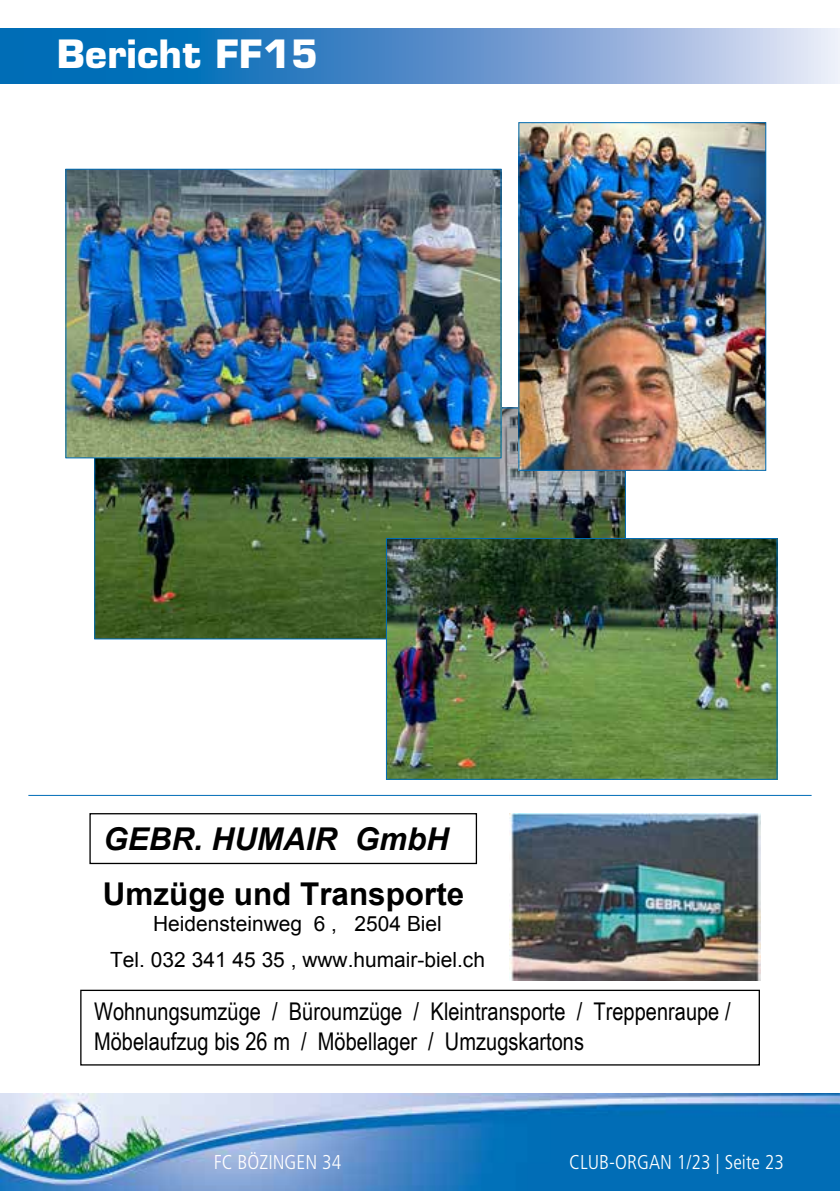
<style>
.page{position:relative;width:840px;height:1191px;background:#fff}
.page>*{position:absolute;margin:0;border:0;box-sizing:border-box;transform-origin:0 0}
.t1{font:700 38px "Eurostile LT Std";letter-spacing:.01em;color:#fff}
.t2{font:700 31.4px "Arial";color:#000}
.t3{font:italic 700 31.4px "Arial";color:#000}
.t4{font:24.4px/30.2px "Arial Narrow";color:#000}
.t5{font:21px/36.2px "Arial";color:#000;text-align:center}
.t6{font:300 condensed 20px "Frutiger LT Std";color:#fff}
</style>
<div class="page">
<img style="left:0;top:1093px;width:839px;height:98px">
<svg style="left:0;top:28px;width:839px;height:56px;background:#5a96cd"></svg>
<div style="left:89px;top:813px;width:388px;height:51px;border:1px solid #000"></div>
<div style="left:80px;top:989px;width:679px;height:76px;border:1px solid #000"></div>
<img style="left:509px;top:813px;width:251px;height:167px">
<hr style="left:28px;top:795px;width:783px;height:1px;background:#006db7">
<img style="left:96px;top:409px;width:527px;height:228px">
<img style="left:67px;top:171px;width:432px;height:285px">
<div style="left:65px;top:169px;width:436px;height:289px;border:1px solid #006db7"></div>
<img style="left:520px;top:124px;width:243px;height:345px">
<div style="left:518px;top:122px;width:247px;height:349px;border:1px solid #006db7"></div>
<img style="left:388px;top:540px;width:387px;height:238px">
<div style="left:386px;top:538px;width:391px;height:242px;border:1px solid #006db7"></div>
<h1 class="t1" style="left:57px;top:31px;width:263px">Bericht FF15</h1>
<p class="t3" style="left:103px;top:818px;width:347px">GEBR. HUMAIR GmbH</p>
<p class="t2" style="left:103px;top:871px;width:362px">Umzüge und Transporte</p>
<p class="t5" style="left:110px;top:905px;width:376px">Heidensteinweg 6 , 2504 Biel<br>Tel. 032 341 45 35 , www.humair-biel.ch</p>
<p class="t4" style="left:94px;top:995px;width:637px">Wohnungsumzüge / Büroumzüge / Kleintransporte / Treppenraupe /<br>Möbelaufzug bis 26 m / Möbellager / Umzugskartons</p>
<p class="t6" style="left:214px;top:1150px;width:129px">FC BÖZINGEN 34</p>
<p class="t6" style="left:569px;top:1150px;width:216px">CLUB-ORGAN 1/23 | Seite 23</p>
</div>
